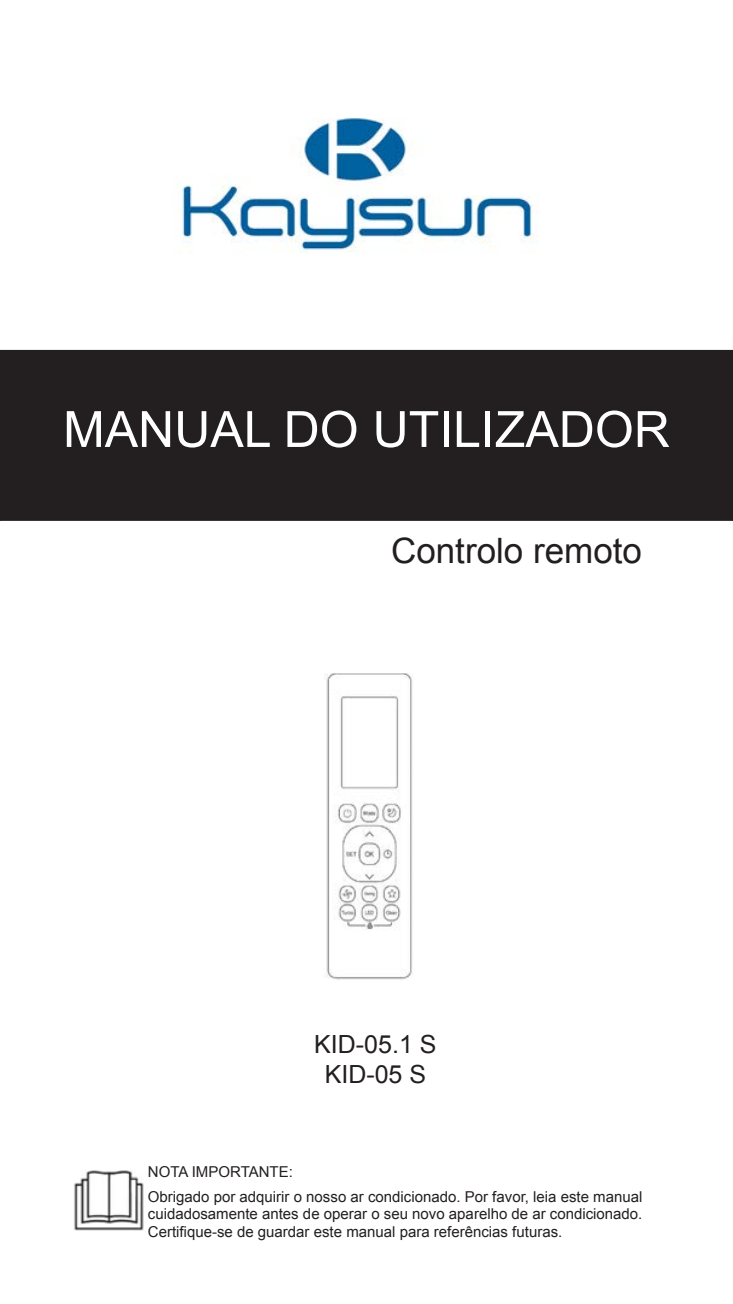
<style>
.page{position:relative;width:733px;height:1304px;background:#fff}
.page>*{position:absolute;margin:0;border:0;box-sizing:border-box;transform-origin:0 0}
.t1{font:50px "Arial";color:#fff}
.t2{font:35px "Arial";color:#231f20}
.t3{font:25px "Arial";color:#231f20}
.t4{font:15px/17.5px "Arial";color:#231f20;text-align:justify}
</style>
<div class="page">
<div style="left:0;top:350px;width:732px;height:170px;background:#231f20"></div>
<div style="left:0;top:350px;width:733px;height:171px;border:1px solid #231f20"></div>
<img style="left:74px;top:1170px;width:70px;height:61px">
<img style="left:180px;top:117px;width:359px;height:135px">
<img style="left:326px;top:673px;width:86px;height:307px">
<p class="t1" style="left:63px;top:397px;width:608px">MANUAL DO UTILIZADOR</p>
<p class="t2" style="left:391px;top:528px;width:252px">Controlo remoto</p>
<p class="t3" style="left:314px;top:1027px;width:124px">KID-05.1 S</p>
<p class="t3" style="left:325px;top:1057px;width:103px">KID-05 S</p>
<p class="t4" style="left:148px;top:1163px;width:147px">NOTA IMPORTANTE:</p>
<p class="t4" style="left:148px;top:1188px;width:496px">Obrigado por adquirir o nosso ar condicionado. Por favor, leia este manual cuidadosamente antes de operar o seu novo aparelho de ar condicionado.<br>Certifique-se de guardar este manual para referências futuras.</p>
</div>
